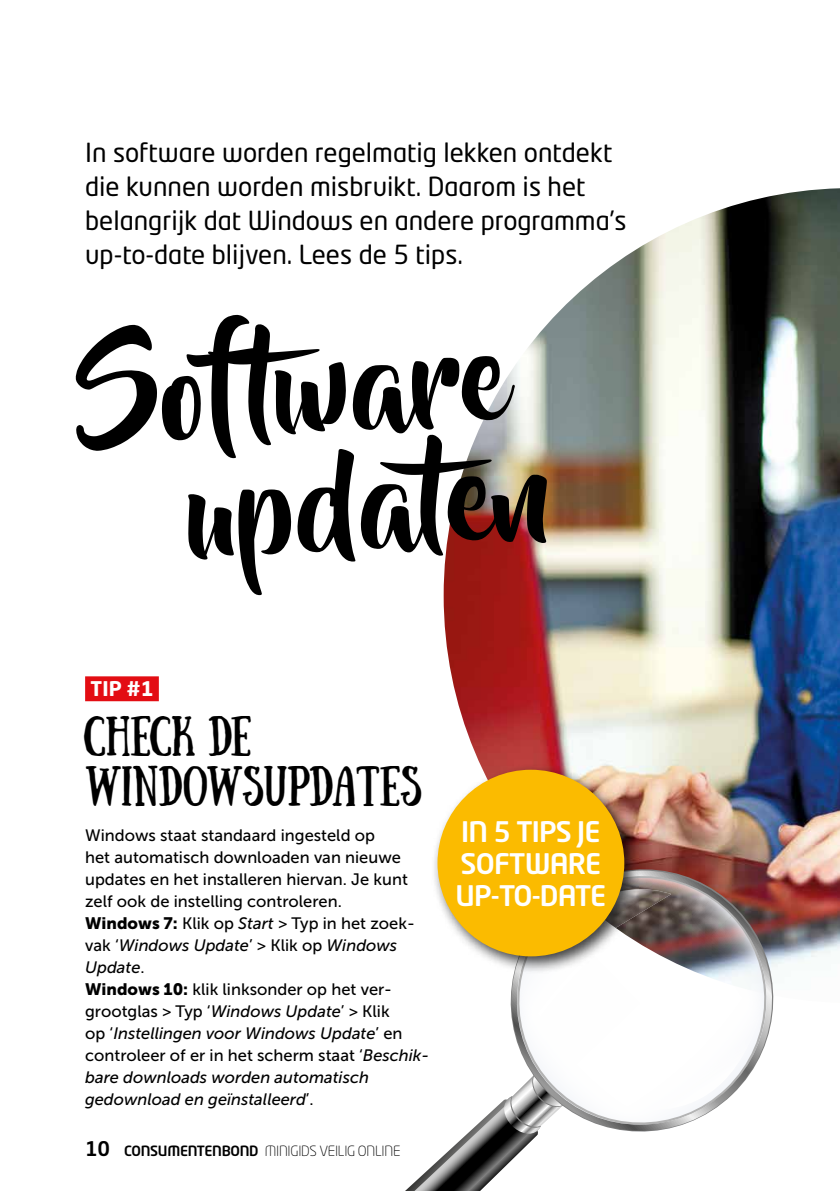
<style>
.page{position:relative;width:840px;height:1191px;background:#fff}
.page>*{position:absolute;margin:0;border:0;box-sizing:border-box;transform-origin:0 0}
.t1{font:119.4px/119.2px "Beyond The Mountains";color:#000}
.t2{font:40px/50px "Sunday";color:#000}
.t3{font:500 28px/32px "Neo Tech Std";letter-spacing:-.03em;color:#fff}
.t4{font:26px/34px "Neo Tech Std";color:#000}
.t5{font:700 20px "Neo Tech Std";color:#fff}
.t6{font:16.4px/22px "Museo Sans 500";color:#000}
.t7{font:300 14px "Neo Tech Std";letter-spacing:-.02em;color:#000}
.s1{font-family:"Museo Sans 900"}
.s2{font-style:italic}
.s3{font-weight:500;font-size:20px}
.s4{font-weight:500}
</style>
<div class="page">
<img style="left:443px;top:188px;width:396px;height:774px">
<svg style="left:405px;top:1107px;width:122px;height:84px"></svg>
<svg style="left:496px;top:856px;width:290px;height:289px"></svg>
<svg style="left:497px;top:863px;width:288px;height:281px"></svg>
<div style="left:85px;top:676px;width:74px;height:25px;background:#e30d13"></div>
<div style="left:431px;top:763px;width:211px;height:211px;background:#000;opacity:.75"></div>
<div style="left:437px;top:769px;width:187px;height:187px;background:#fbbb00;border-radius:50%"></div>
<h3 class="t4" style="left:85px;top:135px;width:543px">In software worden regelmatig lekken ontdekt die kunnen worden misbruikt. Daarom is het belangrijk dat Windows en andere programma’s up-to-date blijven. Lees de 5 tips.</h3>
<h1 class="t1" style="left:178px;top:339px;width:366px;text-indent:-105px;rotate:-3deg">Software updaten</h1>
<p class="t5" style="left:90px;top:676px;width:65px">TIP #1</p>
<h2 class="t2" style="left:85px;top:707px;width:337px">CHECK DE<br>WINDOWSUPDATES</h2>
<p class="t6" style="left:85px;top:824px;width:345px">Windows staat standaard ingesteld op<br>het automatisch downloaden van nieuwe updates en het installeren hiervan. Je kunt zelf ook de instelling controleren.<br><span class="s1">Windows 7:</span> Klik op <span class="s2">Start</span> &gt; Typ in het zoek&shy;vak ‘<span class="s2">Windows Update</span>’ &gt; Klik op <span class="s2">Windows Update</span>.<br><span class="s1">Windows 10:</span> klik linksonder op het ver&shy;grootglas &gt; Typ ‘<span class="s2">Windows Update</span>’ &gt; Klik<br>op ‘<span class="s2">Instellingen voor Windows Update</span>’ en controleer of er in het scherm staat ‘<span class="s2">Beschik&shy;bare downloads worden automatisch gedownload en geïnstalleerd</span>’.</p>
<h3 class="t3" style="left:455px;top:815px;width:152px">IN 5 TIPS JE<br>SOFTWARE<br>UP-TO-DATE</h3>
<p class="t7" style="left:85px;top:1142px;width:317px"><span class="s3">10</span> <span class="s4">CONSUMENTENBOND</span> MINIGIDS VEILIG ONLINE</p>
</div>
